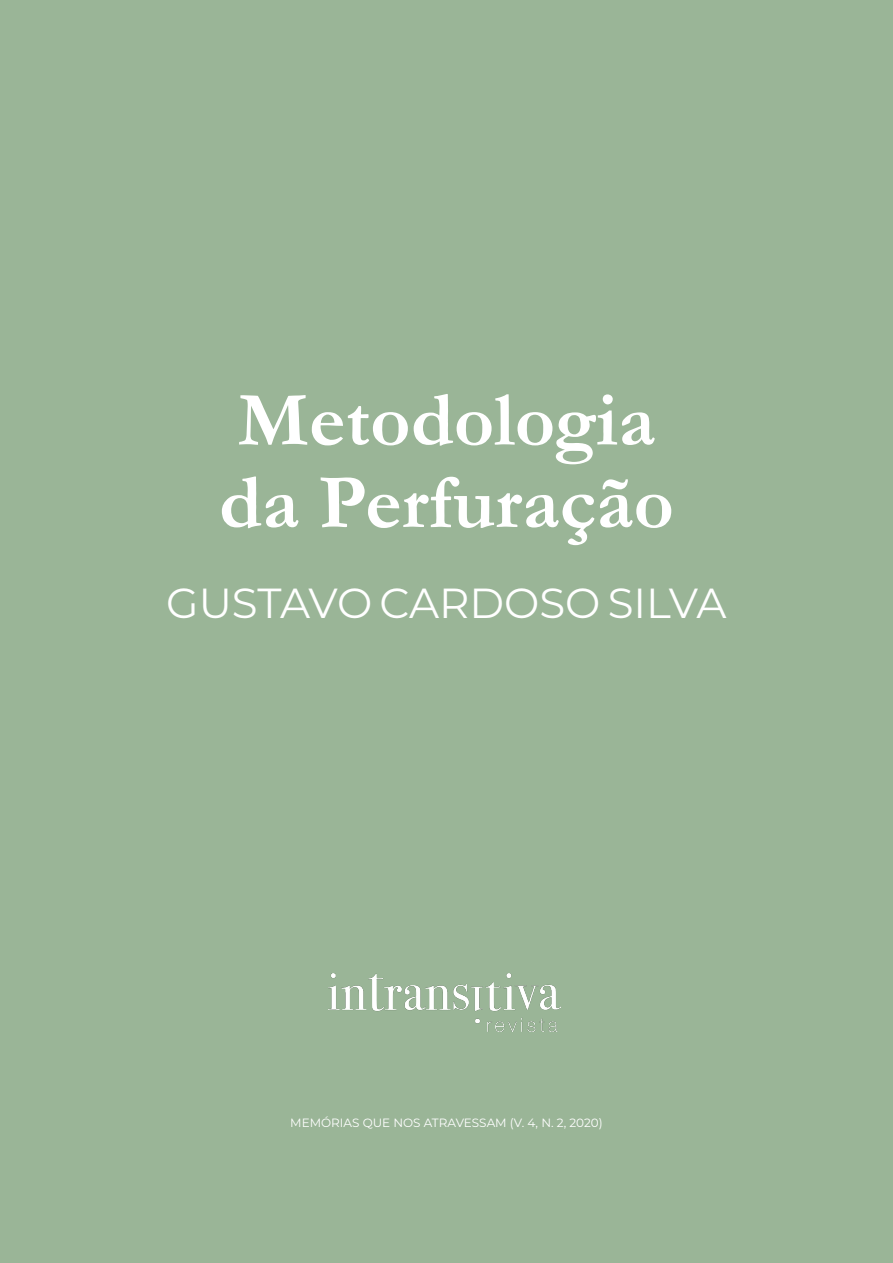
<style>
.page{position:relative;width:893px;height:1263px;background:#9ab597}
.page>*{position:absolute;margin:0;border:0;box-sizing:border-box;transform-origin:0 0}
.t1{font:700 78px/82.5px "Garamond";color:#fff}
.t2{font:42px "Montserrat";color:#fff}
.t3{font:12px "Montserrat";color:#fff}
</style>
<div class="page">
<img style="left:328px;top:973px;width:232px;height:58px">
<h1 class="t1" style="left:219px;top:379px;width:457px">Metodologia da Perfuração</h1>
<h2 class="t2" style="left:166px;top:574px;width:562px">GUSTAVO CARDOSO SILVA</h2>
<p class="t3" style="left:290px;top:1114px;width:314px">MEMÓRIAS QUE NOS ATRAVESSAM (V. 4, N. 2, 2020)</p>
</div>
